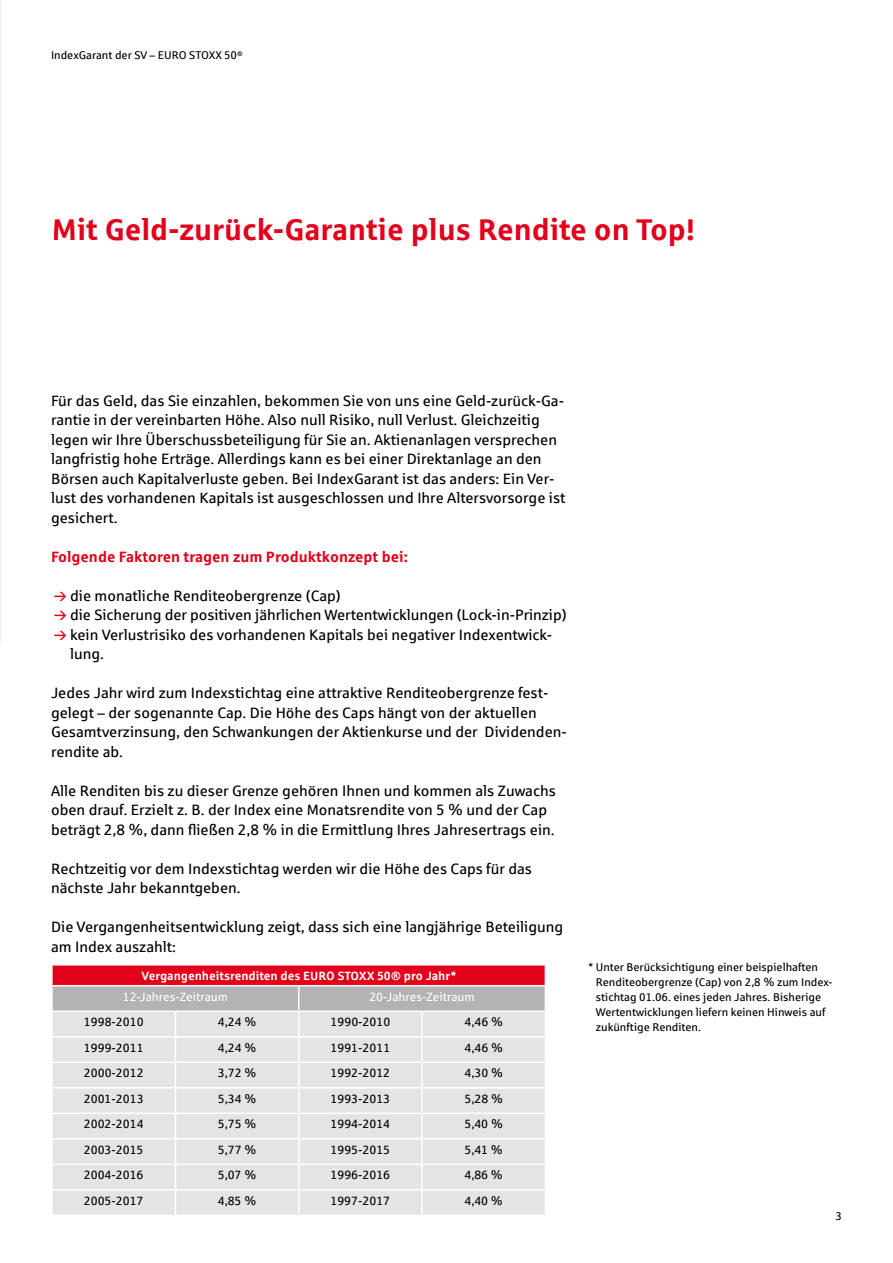
<style>
.page{position:relative;width:893px;height:1263px;background:#fff}
.page>*{position:absolute;margin:0;border:0;box-sizing:border-box;transform-origin:0 0}
.t1{font:700 30px "Sparkasse Rg";color:#e2001a}
.t2{font:15px/19.5px "Sparkasse Rg";color:#000}
.t3{font:700 15px "Sparkasse Rg";color:#e2001a}
.t4{font:12px "Sparkasse Rg";color:#000}
.t5{font:700 12px "Sparkasse Rg";color:#fff}
.t6{font:12px "Sparkasse Rg";color:#fff}
.t7{font:11.25px/15px "Sparkasse Rg";color:#000}
</style>
<div class="page">
<svg style="left:52px;top:965px;width:494px;height:249px;background:#dfcfd1"></svg>
<img style="left:0;top:0;width:1px;height:643px">
<p class="t7" style="left:51px;top:48px;width:193px">IndexGarant der SV – EURO STOXX 50<sup>®</sup></p>
<h1 class="t1" style="left:52px;top:211px;width:644px">Mit Geld-zurück-Garantie plus Rendite on Top!</h1>
<p class="t2" style="left:51px;top:390px;width:516px">Für das Geld, das Sie einzahlen, bekommen Sie von uns eine Geld-zurück-Ga&shy;rantie in der vereinbarten Höhe. Also null Risiko, null Verlust. Gleichzeitig legen wir Ihre Überschussbeteiligung für Sie an. Aktienanlagen versprechen langfristig hohe Erträge. Allerdings kann es bei einer Direktanlage an den Börsen auch Kapitalverluste geben. Bei IndexGarant ist das anders: Ein Ver&shy;lust des vorhandenen Kapitals ist ausgeschlossen und Ihre Altersvorsorge ist gesichert.</p>
<p class="t3" style="left:51px;top:547px;width:359px">Folgende Faktoren tragen zum Produktkonzept bei:</p>
<p class="t2" style="left:70px;top:585px;width:498px">die monatliche Renditeobergrenze (Cap)<br>die Sicherung der positiven jährlichen Wertentwicklungen (Lock-in-Prinzip) kein Verlustrisiko des vorhandenen Kapitals bei negativer Indexentwick&shy;lung.</p>
<p class="t2" style="left:51px;top:683px;width:517px">Jedes Jahr wird zum Indexstichtag eine attraktive Renditeobergrenze fest&shy;gelegt – der sogenannte Cap. Die Höhe des Caps hängt von der aktuellen Gesamtverzinsung, den Schwankungen der Aktienkurse und der Dividenden&shy;rendite ab.</p>
<p class="t2" style="left:51px;top:780px;width:506px">Alle Renditen bis zu dieser Grenze gehören Ihnen und kommen als Zuwachs oben drauf. Erzielt z. B. der Index eine Monatsrendite von 5 % und der Cap beträgt 2,8 %, dann fließen 2,8 % in die Ermittlung Ihres Jahresertrags ein.</p>
<p class="t2" style="left:51px;top:858px;width:483px">Rechtzeitig vor dem Indexstichtag werden wir die Höhe des Caps für das nächste Jahr bekanntgeben.</p>
<p class="t2" style="left:51px;top:917px;width:514px">Die Vergangenheitsentwicklung zeigt, dass sich eine langjährige Beteiligung am Index auszahlt:</p>
<p class="t5" style="left:141px;top:968px;width:316px">Vergangenheitsrenditen des EURO STOXX 50® pro Jahr*</p>
<p class="t6" style="left:123px;top:989px;width:107px">12-Jahres-Zeitraum</p>
<p class="t6" style="left:369px;top:989px;width:107px">20-Jahres-Zeitraum</p>
<p class="t4" style="left:84px;top:1015px;width:61px">1998-2010</p>
<p class="t4" style="left:218px;top:1015px;width:40px">4,24 %</p>
<p class="t4" style="left:331px;top:1015px;width:61px">1990-2010</p>
<p class="t4" style="left:464px;top:1015px;width:40px">4,46 %</p>
<p class="t4" style="left:84px;top:1040px;width:61px">1999-2011</p>
<p class="t4" style="left:218px;top:1040px;width:40px">4,24 %</p>
<p class="t4" style="left:331px;top:1040px;width:61px">1991-2011</p>
<p class="t4" style="left:464px;top:1040px;width:40px">4,46 %</p>
<p class="t4" style="left:84px;top:1066px;width:61px">2000-2012</p>
<p class="t4" style="left:218px;top:1066px;width:40px">3,72 %</p>
<p class="t4" style="left:331px;top:1066px;width:61px">1992-2012</p>
<p class="t4" style="left:464px;top:1066px;width:40px">4,30 %</p>
<p class="t4" style="left:84px;top:1091px;width:61px">2001-2013</p>
<p class="t4" style="left:218px;top:1091px;width:40px">5,34 %</p>
<p class="t4" style="left:330px;top:1091px;width:61px">1993-2013</p>
<p class="t4" style="left:464px;top:1091px;width:40px">5,28 %</p>
<p class="t4" style="left:84px;top:1117px;width:61px">2002-2014</p>
<p class="t4" style="left:218px;top:1117px;width:40px">5,75 %</p>
<p class="t4" style="left:330px;top:1117px;width:61px">1994-2014</p>
<p class="t4" style="left:464px;top:1117px;width:40px">5,40 %</p>
<p class="t4" style="left:84px;top:1142px;width:61px">2003-2015</p>
<p class="t4" style="left:218px;top:1142px;width:40px">5,77 %</p>
<p class="t4" style="left:330px;top:1142px;width:61px">1995-2015</p>
<p class="t4" style="left:464px;top:1142px;width:40px">5,41 %</p>
<p class="t4" style="left:84px;top:1168px;width:61px">2004-2016</p>
<p class="t4" style="left:218px;top:1168px;width:40px">5,07 %</p>
<p class="t4" style="left:330px;top:1168px;width:61px">1996-2016</p>
<p class="t4" style="left:464px;top:1168px;width:40px">4,86 %</p>
<p class="t4" style="left:84px;top:1193px;width:61px">2005-2017</p>
<p class="t4" style="left:218px;top:1193px;width:40px">4,85 %</p>
<p class="t4" style="left:330px;top:1193px;width:61px">1997-2017</p>
<p class="t4" style="left:464px;top:1193px;width:40px">4,40 %</p>
<p class="t7" style="left:596px;top:960px;width:238px;text-indent:-7px">* Unter Berücksichtigung einer beispielhaften Renditeobergrenze (Cap) von 2,8 % zum Index&shy;stichtag 01.06. eines jeden Jahres. Bisherige Wertentwicklungen liefern keinen Hinweis auf zukünftige Renditen.</p>
<p class="t7" style="left:835px;top:1208px;width:8px">3</p>
</div>
